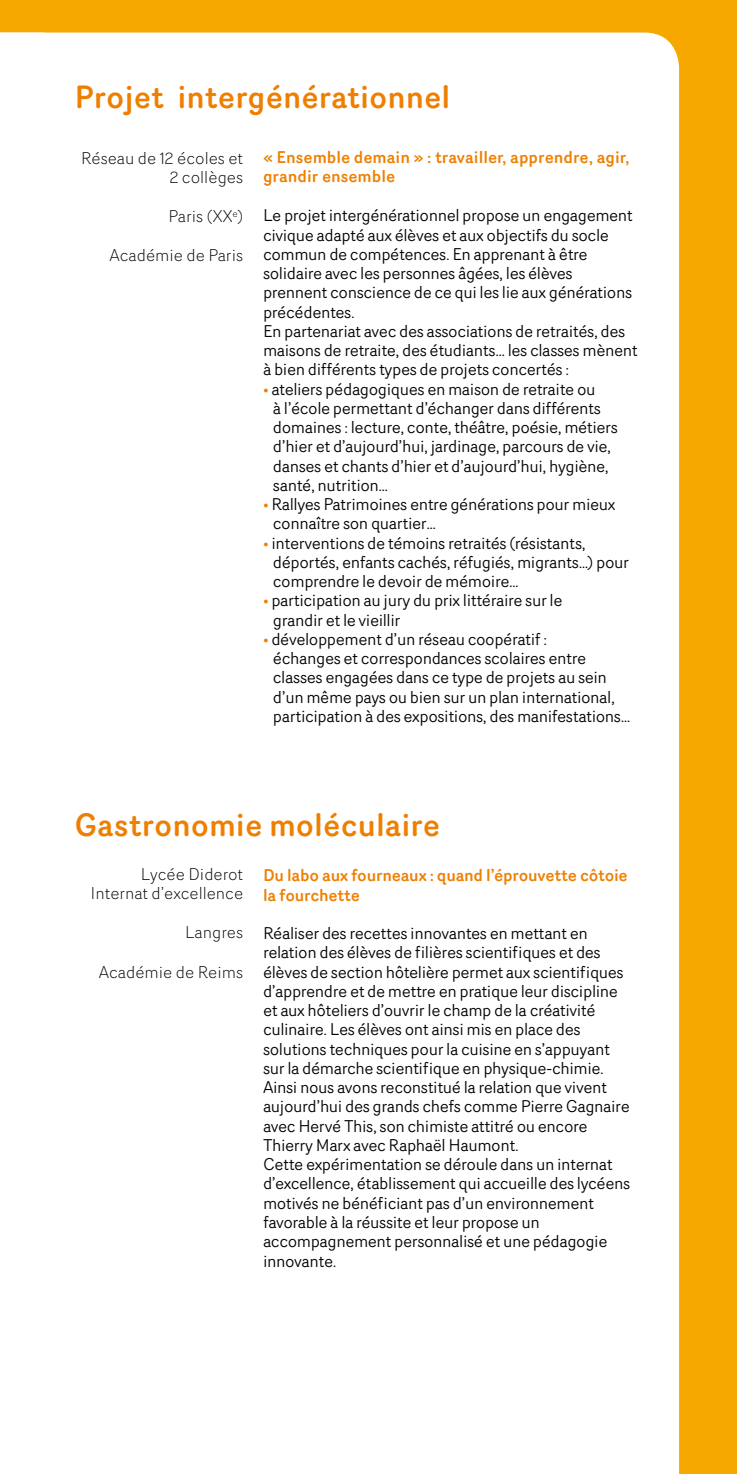
<style>
.page{position:relative;width:737px;height:1474px;background:#fff}
.page>*{position:absolute;margin:0;border:0;box-sizing:border-box;transform-origin:0 0}
.t1{font:500 31.5px "Router";color:#ee7f00}
.t2{font:16.62px/19.2px "Router";letter-spacing:-.025em;color:#000}
.t3{font:500 16.62px/19.2px "Router";letter-spacing:-.01em;color:#ee7f00}
.t4{font:300 16.62px/19.2px "Router";color:#000;text-align:right}
.s1{color:#ee7f00}
</style>
<div class="page">
<div style="left:1px;top:0;width:736px;height:1473px;background:#f7a800"></div>
<div style="left:0;top:0;width:6px;height:1473px;background:#f7a800"></div>
<div style="left:0;top:33px;width:679px;height:1440px;background:#fff"></div>
<h1 class="t1" style="left:74px;top:73px;width:377px">Projet intergénérationnel</h1>
<p class="t3" style="left:263px;top:147px;width:368px">« Ensemble demain » : travailler, apprendre, agir, grandir ensemble</p>
<p class="t2" style="left:263px;top:205px;width:376px">Le projet intergénérationnel propose un engagement civique adapté aux élèves et aux objectifs du socle commun de compétences. En apprenant à être solidaire avec les personnes âgées, les élèves prennent conscience de ce qui les lie aux générations précédentes.<br>En partenariat avec des associations de retraités, des maisons de retraite, des étudiants… les classes mènent à bien différents types de projets concertés :</p>
<p class="t2" style="left:273px;top:379px;width:346px;text-indent:-10px"><span class="s1">•</span> ateliers pédagogiques en maison de retraite ou<br>à l’école permettant d’échanger dans différents domaines : lecture, conte, théâtre, poésie, métiers d’hier et d’aujourd’hui, jardinage, parcours de vie, danses et chants d’hier et d’aujourd’hui, hygiène, santé, nutrition…</p>
<p class="t2" style="left:273px;top:494px;width:344px;text-indent:-10px"><span class="s1">•</span> Rallyes Patrimoines entre générations pour mieux connaître son quartier…</p>
<p class="t2" style="left:273px;top:533px;width:358px;text-indent:-10px"><span class="s1">•</span> interventions de témoins retraités (résistants, déportés, enfants cachés, réfugiés, migrants…) pour comprendre le devoir de mémoire…</p>
<p class="t2" style="left:273px;top:590px;width:291px;text-indent:-10px"><span class="s1">•</span> participation au jury du prix littéraire sur le grandir et le vieillir</p>
<p class="t2" style="left:273px;top:629px;width:359px;text-indent:-10px"><span class="s1">•</span> développement d’un réseau coopératif :<br>échanges et correspondances scolaires entre classes engagées dans ce type de projets au sein d’un même pays ou bien sur un plan international, participation à des expositions, des manifestations…</p>
<p class="t4" style="left:81px;top:148px;width:164px">Réseau de 12 écoles et<br>2 collèges</p>
<p class="t4" style="left:168px;top:206px;width:76px">Paris (XX<sup>e</sup>)</p>
<p class="t4" style="left:109px;top:245px;width:135px">Académie de Paris</p>
<h1 class="t1" style="left:74px;top:801px;width:367px">Gastronomie moléculaire</h1>
<p class="t3" style="left:263px;top:865px;width:366px">Du labo aux fourneaux : quand l’éprouvette côtoie la fourchette</p>
<p class="t2" style="left:263px;top:923px;width:369px">Réaliser des recettes innovantes en mettant en relation des élèves de filières scientifiques et des élèves de section hôtelière permet aux scientifiques d’apprendre et de mettre en pratique leur discipline et aux hôteliers d’ouvrir le champ de la créativité culinaire. Les élèves ont ainsi mis en place des solutions techniques pour la cuisine en s’appuyant sur la démarche scientifique en physique-chimie.<br>Ainsi nous avons reconstitué la relation que vivent aujourd’hui des grands chefs comme Pierre Gagnaire avec Hervé This, son chimiste attitré ou encore Thierry Marx avec Raphaël Haumont.<br>Cette expérimentation se déroule dans un internat d’excellence, établissement qui accueille des lycéens motivés ne bénéficiant pas d’un environnement favorable à la réussite et leur propose un accompagnement personnalisé et une pédagogie innovante.</p>
<p class="t4" style="left:90px;top:864px;width:154px">Lycée Diderot<br>Internat d’excellence</p>
<p class="t4" style="left:185px;top:922px;width:60px">Langres</p>
<p class="t4" style="left:99px;top:961px;width:146px">Académie de Reims</p>
</div>
